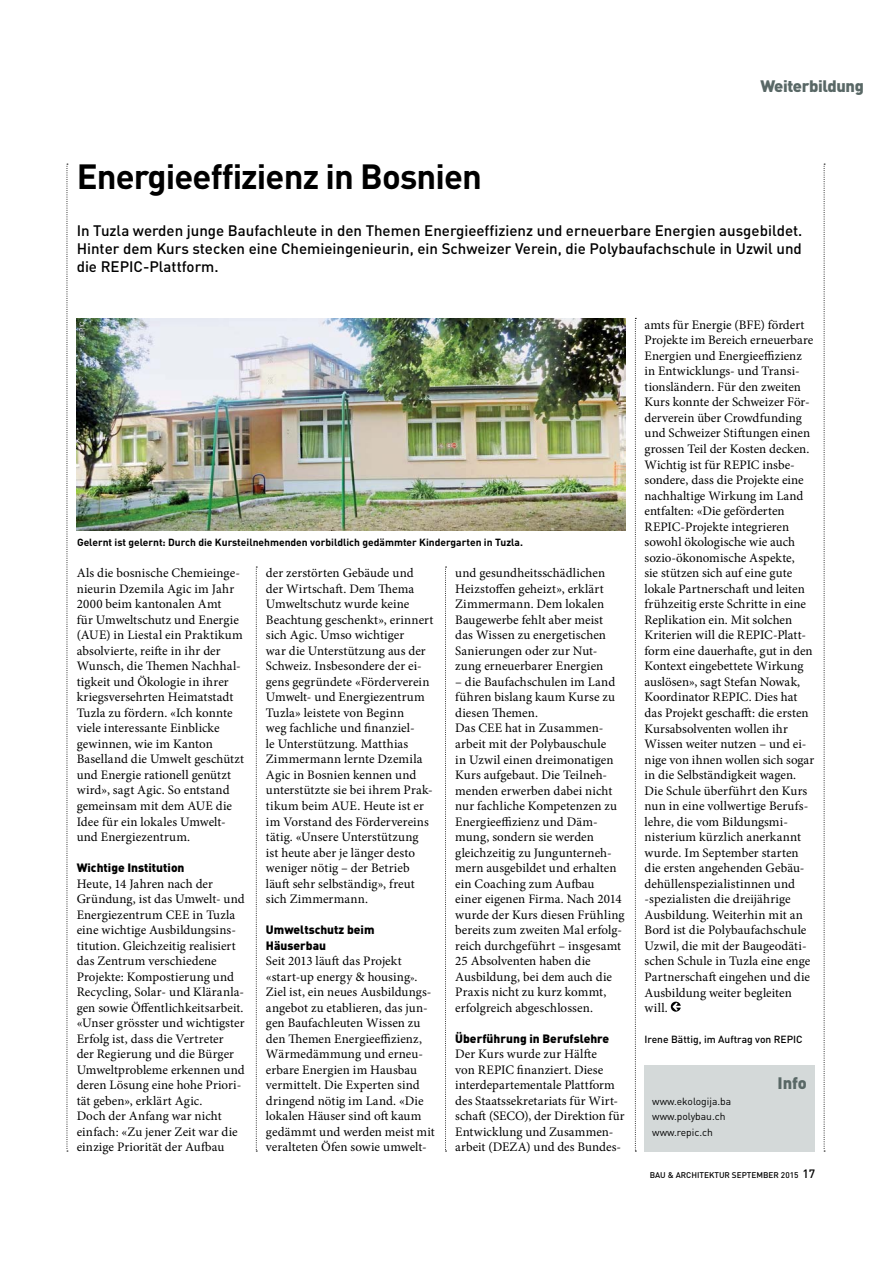
<style>
.page{position:relative;width:893px;height:1263px;background:#fff}
.page>*{position:absolute;margin:0;border:0;box-sizing:border-box;transform-origin:0 0}
.t1{font:700 34.5px "DIN";letter-spacing:-.025em;color:#000}
.t2{font:900 16.5px "DIN";letter-spacing:-.025em;color:#596866}
.t3{font:500 15px/17.9px "DIN";color:#000;text-align:justify}
.t4{font:13.05px/15.6px "Minion Pro";letter-spacing:.005em;color:#000}
.t5{font:900 12px/15.5px "DIN";color:#000}
.t6{font:700 10.2px "DIN";color:#000}
.t7{font:10.2px/15.5px "DIN";color:#000}
.t8{font:500 10.2px "DIN";color:#000}
.t9{font:500 8.25px "DIN";color:#000}
.t10{font:6.9px "DIN";color:#fff}
.s1{font-size:10.2px}
.s2{font-size:12px}
</style>
<div class="page">
<svg style="left:256px;top:567px;width:1px;height:585px"></svg>
<svg style="left:445px;top:567px;width:1px;height:585px"></svg>
<svg style="left:635px;top:318px;width:1px;height:834px"></svg>
<svg style="left:67px;top:164px;width:1px;height:988px"></svg>
<svg style="left:823px;top:164px;width:2px;height:988px"></svg>
<div style="left:644px;top:1065px;width:170px;height:86px;background:#d4d9d9"></div>
<svg style="left:670px;top:1002px;width:10px;height:10px"></svg>
<img style="left:77px;top:318px;width:548px;height:212px">
<p class="t2" style="left:760px;top:80px;width:105px">Weiterbildung</p>
<h1 class="t1" style="left:77px;top:164px;width:407px">Energieeffizienz in Bosnien</h1>
<p class="t3" style="left:77px;top:223px;width:727px">In Tuzla werden junge Baufachleute in den Themen Energieeffizienz und erneuerbare Energien ausgebildet.<br>Hinter dem Kurs stecken eine Chemieingenieurin, ein Schweizer Verein, die Polybaufachschule in Uzwil und die REPIC-Plattform.</p>
<p class="t10" style="left:78px;top:340px;width:21px;rotate:-90deg">REPIC</p>
<p class="t6" style="left:77px;top:539px;width:447px">Gelernt ist gelernt: Durch die Kursteilnehmenden vorbildlich gedämmter Kindergarten in Tuzla.</p>
<p class="t4" style="left:77px;top:566px;width:169px">Als die bosnische Chemieinge&shy;nieurin Dzemila Agic im Jahr<br>2000 beim kantonalen Amt<br>für Umweltschutz und Energie (AUE) in Liestal ein Praktikum absolvierte, reifte in ihr der<br>Wunsch, die Themen Nachhal&shy;tigkeit und Ökologie in ihrer kriegsversehrten Heimatstadt<br>Tuzla zu fördern. «Ich konnte viele interessante Einblicke gewinnen, wie im Kanton<br>Baselland die Umwelt geschützt und Energie rationell genützt wird», sagt Agic. So entstand gemeinsam mit dem AUE die<br>Idee für ein lokales Umwelt&shy;und Energiezentrum.</p>
<p class="t5" style="left:77px;top:861px;width:109px">Wichtige Institution</p>
<p class="t4" style="left:77px;top:877px;width:170px">Heute, 14 Jahren nach der<br>Gründung, ist das Umwelt- und<br>Energiezentrum CEE in Tuzla eine wichtige Ausbildungsins&shy;titution. Gleichzeitig realisiert das Zentrum verschiedene<br>Projekte: Kompostierung und<br>Recycling, Solar- und Kläranla&shy;gen sowie Öffentlichkeitsarbeit. «Unser grösster und wichtigster<br>Erfolg ist, dass die Vertreter<br>der Regierung und die Bürger<br>Umweltprobleme erkennen und deren Lösung eine hohe Priori&shy;tät geben», erklärt Agic.<br>Doch der Anfang war nicht einfach: «Zu jener Zeit war die einzige Priorität der Aufbau</p>
<p class="t4" style="left:266px;top:566px;width:169px">der zerstörten Gebäude und der Wirtschaft. Dem Thema<br>Umweltschutz wurde keine<br>Beachtung geschenkt», erinnert sich Agic. Umso wichtiger<br>war die Unterstützung aus der<br>Schweiz. Insbesondere der ei&shy;gens gegründete «Förderverein<br>Umwelt- und Energiezentrum<br>Tuzla» leistete von Beginn<br>weg fachliche und finanziel-<br>le Unterstützung. Matthias<br>Zimmermann lernte Dzemila<br>Agic in Bosnien kennen und unterstützte sie bei ihrem Prak&shy;tikum beim AUE. Heute ist er im Vorstand des Fördervereins tätig. «Unsere Unterstützung ist heute aber je länger desto weniger nötig – der Betrieb läuft sehr selbständig», freut sich Zimmermann.</p>
<p class="t5" style="left:266px;top:923px;width:110px">Umweltschutz beim<br>Häuserbau</p>
<p class="t4" style="left:266px;top:954px;width:170px">Seit 2013 läuft das Projekt «start-up energy &amp; housing<span class="s1">»</span>.<br>Ziel ist, ein neues Ausbildungs&shy;angebot zu etablieren, das jun&shy;gen Baufachleuten Wissen zu den Themen Energieeffizienz,<br>Wärmedämmung und erneu&shy;erbare Energien im Hausbau vermittelt. Die Experten sind dringend nötig im Land. «Die lokalen Häuser sind oft kaum gedämmt und werden meist mit veralteten Öfen sowie umwelt-</p>
<p class="t4" style="left:455px;top:566px;width:152px">und gesundheitsschädlichen<br>Heizstoffen geheizt», erklärt<br>Zimmermann. Dem lokalen<br>Baugewerbe fehlt aber meist das Wissen zu energetischen<br>Sanierungen oder zur Nut&shy;zung erneuerbarer Energien</p>
<p class="t4" style="left:455px;top:675px;width:171px">– die Baufachschulen im Land führen bislang kaum Kurse zu diesen Themen.<br>Das CEE hat in Zusammen&shy;arbeit mit der Polybauschule<br>in Uzwil einen dreimonatigen<br>Kurs aufgebaut. Die Teilneh&shy;menden erwerben dabei nicht nur fachliche Kompetenzen zu<br>Energieeffizienz und Däm&shy;mung, sondern sie werden gleichzeitig zu Jungunterneh&shy;mern ausgebildet und erhalten ein Coaching zum Aufbau<br>einer eigenen Firma. Nach 2014 wurde der Kurs diesen Frühling bereits zum zweiten Mal erfolg&shy;reich durchgeführt – insgesamt<br>25 Absolventen haben die<br>Ausbildung, bei dem auch die<br>Praxis nicht zu kurz kommt, erfolgreich abgeschlossen.</p>
<p class="t5" style="left:455px;top:1032px;width:156px">Überführung in Berufslehre</p>
<p class="t4" style="left:455px;top:1048px;width:171px">Der Kurs wurde zur Hälfte<br>von REPIC finanziert. Diese interdepartementale Plattform des Staatssekretariats für Wirt&shy;schaft (SECO), der Direktion für<br>Entwicklung und Zusammen&shy;arbeit (DEZA) und des Bundes-</p>
<p class="t4" style="left:644px;top:318px;width:171px">amts für Energie (BFE) fördert<br>Projekte im Bereich erneuerbare<br>Energien und Energieeffizienz in Entwicklungs- und Transi&shy;tionsländern. Für den zweiten<br>Kurs konnte der Schweizer För&shy;derverein über Crowdfunding und Schweizer Stiftungen einen grossen Teil der Kosten decken.<br>Wichtig ist für REPIC insbe&shy;sondere, dass die Projekte eine nachhaltige Wirkung im Land entfalten: «Die geförderten<br>REPIC-Projekte integrieren sowohl ökologische wie auch sozio-ökonomische Aspekte,<br>sie stützen sich auf eine gute lokale Partnerschaft und leiten frühzeitig erste Schritte in eine<br>Replikation ein. Mit solchen<br>Kriterien will die REPIC-Platt&shy;form eine dauerhafte, gut in den<br>Kontext eingebettete Wirkung auslösen», sagt Stefan Nowak,<br>Koordinator REPIC. Dies hat das Projekt geschafft: die ersten<br>Kursabsolventen wollen ihr<br>Wissen weiter nutzen – und ei&shy;nige von ihnen wollen sich sogar in die Selbständigkeit wagen.<br>Die Schule überführt den Kurs nun in eine vollwertige Berufs&shy;lehre, die vom Bildungsmi&shy;nisterium kürzlich anerkannt wurde. Im September starten die ersten angehenden Gebäu&shy;dehüllenspezialistinnen und -spezialisten die dreijährige<br>Ausbildung. Weiterhin mit an<br>Bord ist die Polybaufachschule<br>Uzwil, die mit der Baugeodäti&shy;schen Schule in Tuzla eine enge<br>Partnerschaft eingehen und die<br>Ausbildung weiter begleiten will.</p>
<p class="t8" style="left:644px;top:1035px;width:160px">Irene Bättig, im Auftrag von REPIC</p>
<p class="t7" style="left:652px;top:1094px;width:80px">www.ekologija.ba www.polybau.ch www.repic.ch</p>
<p class="t2" style="left:777px;top:1077px;width:31px">Info</p>
<p class="t9" style="left:649px;top:1172px;width:167px">BAU &amp; ARCHITEKTUR SEPTEMBER 2015 <span class="s2">17</span></p>
</div>
